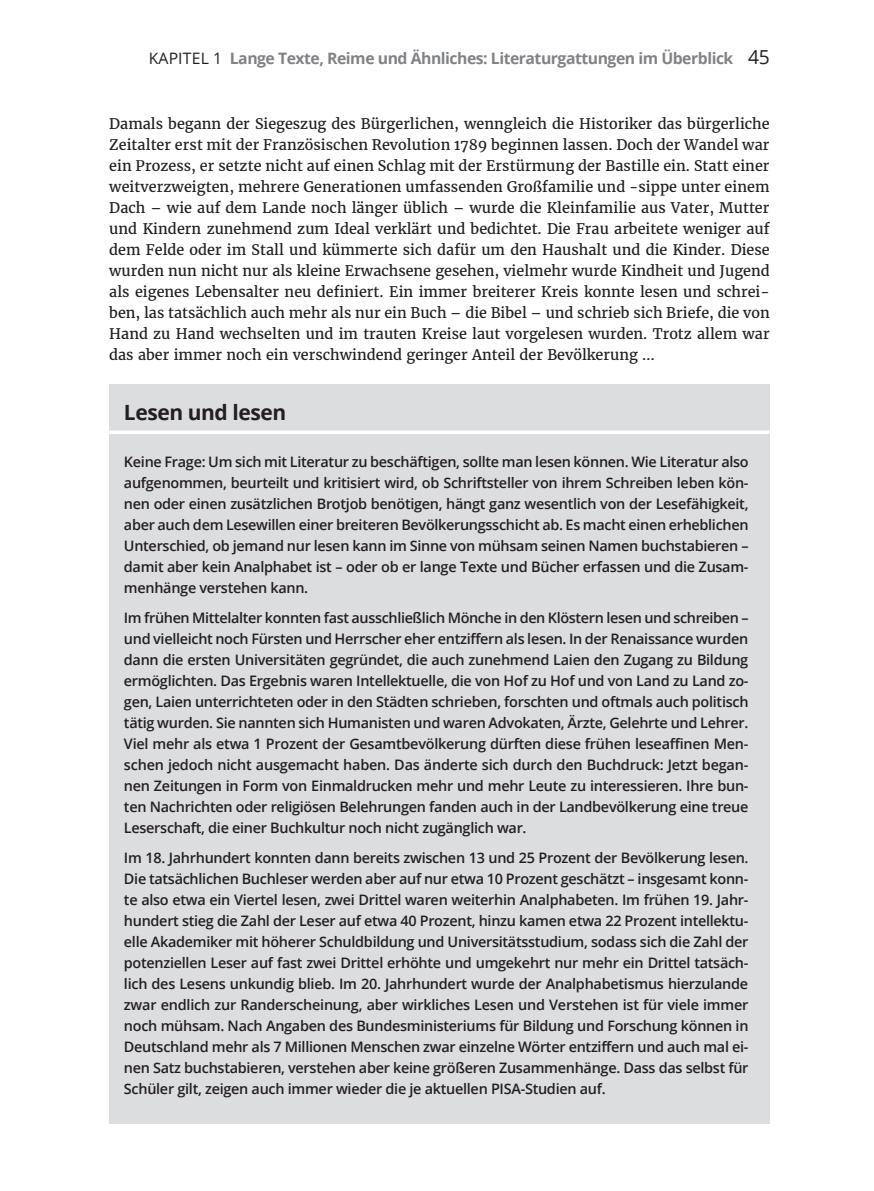
<style>
.page{position:relative;width:874px;height:1191px;background:#fff}
.page>*{position:absolute;margin:0;border:0;box-sizing:border-box;transform-origin:0 0}
.t1{font:700 21px "Open Sans";letter-spacing:-.02em;color:#231f20}
.t2{font:700 15.75px "Open Sans";letter-spacing:-.03em;color:#808285}
.t3{font:600 14.35px/21px "Open Sans";letter-spacing:-.02em;color:#231f20;text-align:justify}
.t4{font:14.35px/21px "Merriweather";color:#231f20;text-align:justify}
.s1{font-weight:400;color:#231f20}
.s2{font-weight:400;font-size:19.25px;color:#231f20}
</style>
<div class="page">
<div style="left:109px;top:385px;width:660px;height:739px;background:#dcdddf"></div>
<svg style="left:109px;top:430px;width:660px;height:4px;fill:#fff"></svg>
<p class="t2" style="left:149px;top:48px;width:622px"><span class="s1">KAPITEL 1</span> Lange Texte, Reime und Ähnliches: Literaturgattungen im Überblick <span class="s2">45</span></p>
<p class="t4" style="left:109px;top:113px;width:661px">Damals begann der Siegeszug des Bürgerlichen, wenngleich die Historiker das bürgerliche Zeitalter erst mit der Französischen Revolution 1789 beginnen lassen. Doch der Wandel war ein Prozess, er setzte nicht auf einen Schlag mit der Erstürmung der Bastille ein. Statt einer weitverzweigten, mehrere Generationen umfassenden Großfamilie und -sippe unter einem Dach – wie auf dem Lande noch länger üblich – wurde die Kleinfamilie aus Vater, Mutter und Kindern zunehmend zum Ideal verklärt und bedichtet. Die Frau arbeitete weniger auf dem Felde oder im Stall und kümmerte sich dafür um den Haushalt und die Kinder. Diese wurden nun nicht nur als kleine Erwachsene gesehen, vielmehr wurde Kindheit und Jugend als eigenes Lebensalter neu definiert. Ein immer breiterer Kreis konnte lesen und schrei&shy;ben, las tatsächlich auch mehr als nur ein Buch – die Bibel – und schrieb sich Briefe, die von Hand zu Hand wechselten und im trauten Kreise laut vorgelesen wurden. Trotz allem war das aber immer noch ein verschwindend geringer Anteil der Bevölkerung …</p>
<h1 class="t1" style="left:124px;top:397px;width:164px">Lesen und lesen</h1>
<p class="t3" style="left:124px;top:451px;width:626px">Keine Frage: Um sich mit Literatur zu beschäftigen, sollte man lesen können. Wie Literatur also aufgenommen, beurteilt und kritisiert wird, ob Schriftsteller von ihrem Schreiben leben kön&shy;nen oder einen zusätzlichen Brotjob benötigen, hängt ganz wesentlich von der Lesefähigkeit, aber auch dem Lesewillen einer breiteren Bevölkerungsschicht ab. Es macht einen erheblichen Unterschied, ob jemand nur lesen kann im Sinne von mühsam seinen Namen buchstabieren – damit aber kein Analphabet ist – oder ob er lange Texte und Bücher erfassen und die Zusam&shy;menhänge verstehen kann.</p>
<p class="t3" style="left:124px;top:606px;width:626px">Im frühen Mittelalter konnten fast ausschließlich Mönche in den Klöstern lesen und schreiben – und vielleicht noch Fürsten und Herrscher eher entziffern als lesen. In der Renaissance wurden dann die ersten Universitäten gegründet, die auch zunehmend Laien den Zugang zu Bildung ermöglichten. Das Ergebnis waren Intellektuelle, die von Hof zu Hof und von Land zu Land zo&shy;gen, Laien unterrichteten oder in den Städten schrieben, forschten und oftmals auch politisch tätig wurden. Sie nannten sich Humanisten und waren Advokaten, Ärzte, Gelehrte und Lehrer.<br>Viel mehr als etwa 1 Prozent der Gesamtbevölkerung dürften diese frühen leseaffinen Men&shy;schen jedoch nicht ausgemacht haben. Das änderte sich durch den Buchdruck: Jetzt began&shy;nen Zeitungen in Form von Einmaldrucken mehr und mehr Leute zu interessieren. Ihre bun&shy;ten Nachrichten oder religiösen Belehrungen fanden auch in der Landbevölkerung eine treue Leserschaft, die einer Buchkultur noch nicht zugänglich war.</p>
<p class="t3" style="left:124px;top:846px;width:625px">Im 18. Jahrhundert konnten dann bereits zwischen 13 und 25 Prozent der Bevölkerung lesen.<br>Die tatsächlichen Buchleser werden aber auf nur etwa 10 Prozent geschätzt – insgesamt konn&shy;te also etwa ein Viertel lesen, zwei Drittel waren weiterhin Analphabeten. Im frühen 19. Jahr&shy;hundert stieg die Zahl der Leser auf etwa 40 Prozent, hinzu kamen etwa 22 Prozent intellektu&shy;elle Akademiker mit höherer Schuldbildung und Universitätsstudium, sodass sich die Zahl der potenziellen Leser auf fast zwei Drittel erhöhte und umgekehrt nur mehr ein Drittel tatsäch&shy;lich des Lesens unkundig blieb. Im 20. Jahrhundert wurde der Analphabetismus hierzulande zwar endlich zur Randerscheinung, aber wirkliches Lesen und Verstehen ist für viele immer noch mühsam. Nach Angaben des Bundesministeriums für Bildung und Forschung können in Deutschland mehr als 7 Millionen Menschen zwar einzelne Wörter entziffern und auch mal ei&shy;nen Satz buchstabieren, verstehen aber keine größeren Zusammenhänge. Dass das selbst für Schüler gilt, zeigen auch immer wieder die je aktuellen PISA-Studien auf.</p>
</div>
